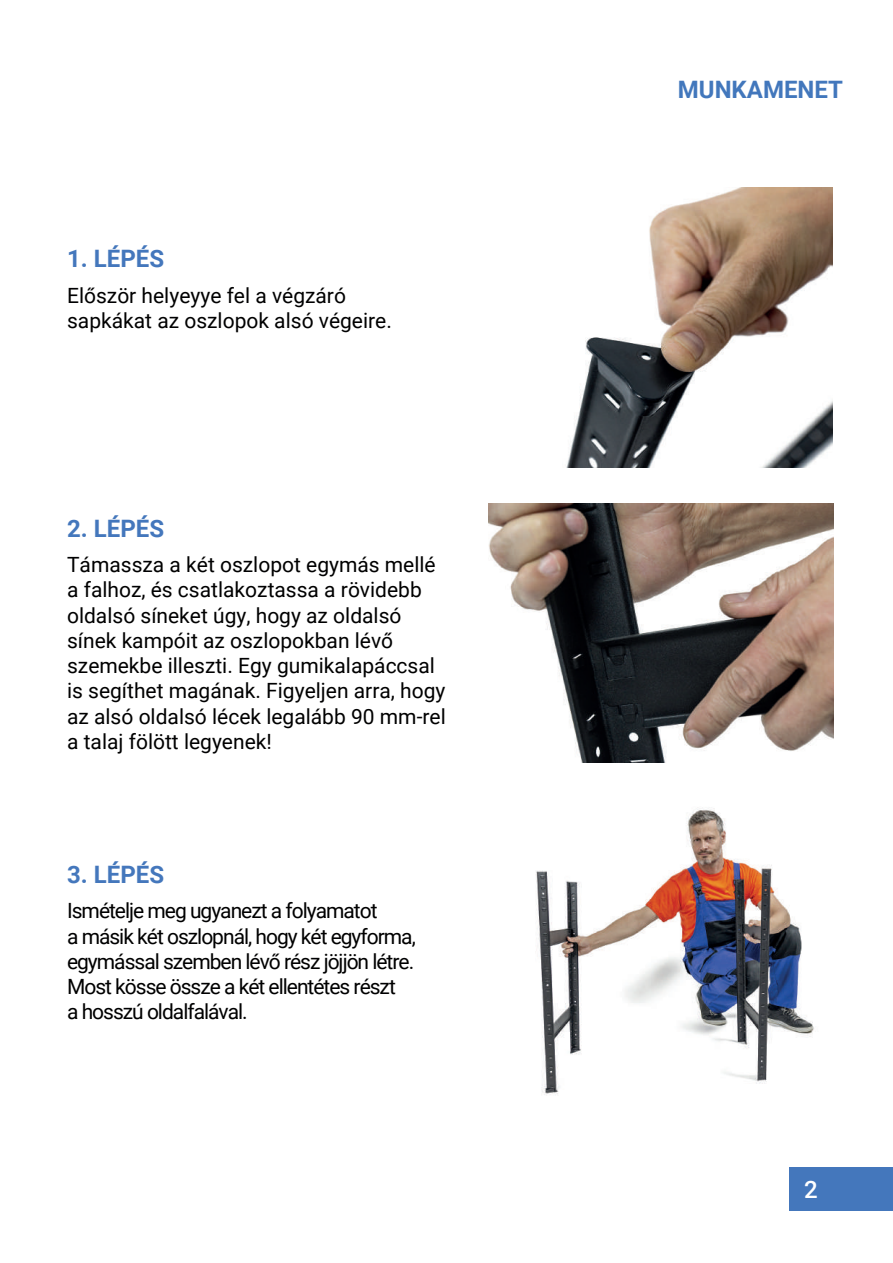
<style>
.page{position:relative;width:893px;height:1263px;background:#fff}
.page>*{position:absolute;margin:0;border:0;box-sizing:border-box;transform-origin:0 0}
.t1{font:700 24px "Roboto";color:#4477bc}
.t2{font:700 24px "Roboto";color:#4277bc}
.t3{font:500 24px "Roboto";color:#fff}
.t4{font:21px/25.2px "Roboto";color:#000001}
.t5{font:21px/25.2px "Roboto";letter-spacing:-.05em;color:#000001}
</style>
<div class="page">
<div style="left:790px;top:1167px;width:103px;height:44px;background:#4477bc"></div>
<img style="left:566px;top:188px;width:266px;height:280px">
<img style="left:488px;top:504px;width:345px;height:259px">
<img style="left:536px;top:808px;width:278px;height:287px">
<p class="t1" style="left:67px;top:242px;width:99px">1. LÉPÉS</p>
<p class="t4" style="left:67px;top:282px;width:326px">Először helyeyye fel a végzáró sapkákat az oszlopok alsó végeire.</p>
<p class="t1" style="left:67px;top:511px;width:99px">2. LÉPÉS</p>
<p class="t4" style="left:67px;top:551px;width:380px">Támassza a két oszlopot egymás mellé a falhoz, és csatlakoztassa a rövidebb oldalsó síneket úgy, hogy az oldalsó sínek kampóit az oszlopokban lévő szemekbe illeszti. Egy gumikalapáccsal is segíthet magának. Figyeljen arra, hogy az alsó oldalsó lécek legalább 90 mm-rel a talaj fölött legyenek!</p>
<p class="t1" style="left:67px;top:857px;width:99px">3. LÉPÉS</p>
<p class="t5" style="left:67px;top:897px;width:350px">Ismételje meg ugyanezt a folyamatot<br>a másik két oszlopnál, hogy két egyforma, egymással szemben lévő rész jöjjön létre.<br>Most kösse össze a két ellentétes részt<br>a hosszú oldalfalával.</p>
<p class="t2" style="left:678px;top:72px;width:166px">MUNKAMENET</p>
<p class="t3" style="left:804px;top:1172px;width:15px">2</p>
</div>
